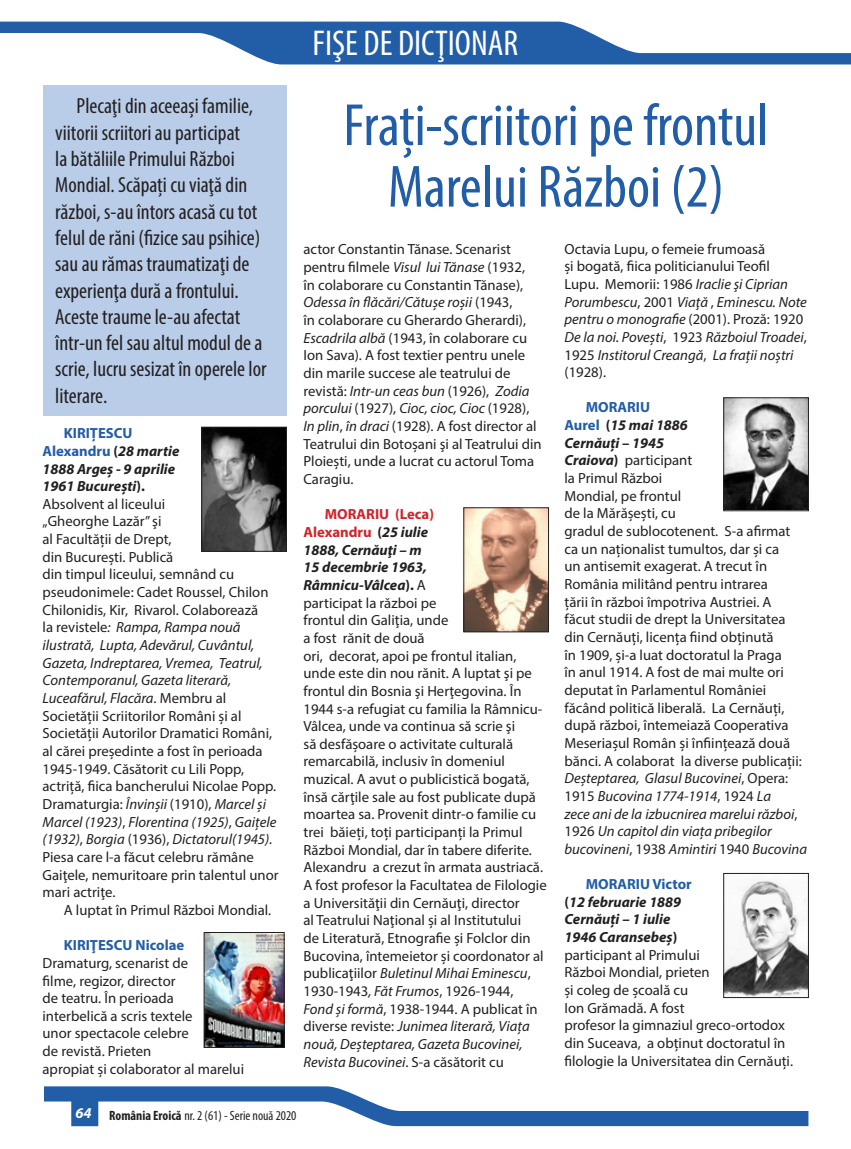
<style>
.page{position:relative;width:851px;height:1149px;background:#fff}
.page>*{position:absolute;margin:0;border:0;box-sizing:border-box;transform-origin:0 0}
.t1{font:condensed 60px/61.5px "Myriad Pro";color:#225da7;text-align:center}
.t2{font:condensed 36px "Myriad Pro";color:#fff}
.t3{font:condensed 21.9px/26.2px "Myriad Pro";color:#231f20}
.t4{font:14.7px/17.7px "Myriad Pro";color:#231f20}
.t5{font:italic 14.7px/17.7px "Myriad Pro";color:#231f20}
.t6{font:700 14.7px "Myriad Pro";color:#225da7}
.t7{font:condensed 13.5px "Myriad Pro";color:#231f20}
.s1{font-weight:700;color:#225da7}
.s2{font-weight:700}
.s3{font-weight:700;font-style:italic}
.s4{font-style:italic}
.s5{font-weight:700;color:#d1232a}
.s6{font-style:normal}
.s7{font-weight:700;font-style:italic;font-stretch:normal;font-size:15px;color:#fff}
</style>
<div class="page">
<div style="left:43px;top:85px;width:243px;height:330px;background:#b9cde9"></div>
<img style="left:203px;top:429px;width:81px;height:120px">
<div style="left:201px;top:427px;width:85px;height:124px;border:1px solid #231f20"></div>
<img style="left:206px;top:934px;width:76px;height:111px">
<div style="left:204px;top:932px;width:80px;height:115px;border:1px solid #231f20"></div>
<img style="left:465px;top:509px;width:81px;height:121px">
<div style="left:463px;top:507px;width:85px;height:125px;border:1px solid #231f20"></div>
<img style="left:725px;top:399px;width:81px;height:110px">
<div style="left:723px;top:397px;width:85px;height:114px;border:1px solid #231f20"></div>
<img style="left:725px;top:881px;width:81px;height:114px">
<div style="left:723px;top:873px;width:85px;height:124px;border:1px solid #231f20"></div>
<svg style="left:44px;top:1086px;width:764px;height:39px"></svg>
<svg style="left:0;top:22px;width:850px;height:42px"></svg>
<p class="t3" style="left:55px;top:93px;width:213px;text-indent:21px">Plecaţi din aceeași familie, viitorii scriitori au participat<br>la bătăliile Primului Război<br>Mondial. Scăpați cu viaţă din război, s-au întors acasă cu tot felul de răni (fizice sau psihice) sau au rămas traumatizaţi de experienţa dură a frontului.<br>Aceste traume le-au afectat într-un fel sau altul modul de a scrie, lucru sesizat în operele lor literare.</p>
<p class="t4" style="left:43px;top:424px;width:237px;text-indent:21px"><span class="s1">KIRIȚESCU<br>Alexandru</span> <span class="s2">(</span><span class="s3">28 martie<br>1888 Argeș - 9 aprilie<br>1961 București</span><span class="s2">).<br></span>Absolvent al liceului<br>„Gheorghe Lazăr” şi<br>al Facultății de Drept,<br>din București. Publică<br>din timpul liceului, semnând cu pseudonimele: Cadet Roussel, Chilon<br>Chilonidis, Kir, Rivarol. Colaborează<br>la revistele<span class="s4">: Rampa, Rampa nouă ilustrată, Lupta, Adevărul, Cuvântul,<br>Gazeta, Indreptarea, Vremea, Teatrul,<br>Contemporanul, Gazeta literară,<br>Luceafărul, Flacăra</span>. Membru al<br>Societății Scriitorilor Români și al<br>Societății Autorilor Dramatici Români, al cărei președinte a fost în perioada<br>1945-1949. Căsătorit cu Lili Popp, actriță, fiica bancherului Nicolae Popp.<br>Dramaturgia: <span class="s4">Învinșii</span> (1910), <span class="s4">Marcel și<br>Marcel (1923)</span>, <span class="s4">Florentina (1925)</span>, <span class="s4">Gaițele (1932)</span>, <span class="s4">Borgia</span> (1936), <span class="s4">Dictatorul(1945).<br></span>Piesa care l-a făcut celebru rămâne<br>Gaiţele, nemuritoare prin talentul unor mari actriţe.</p>
<p class="t4" style="left:64px;top:900px;width:209px">A luptat în Primul Război Mondial.</p>
<p class="t6" style="left:64px;top:935px;width:122px">KIRIŢESCU Nicolae</p>
<p class="t4" style="left:43px;top:953px;width:203px">Dramaturg, scenarist de<br>filme, regizor, director<br>de teatru. În perioada<br>interbelică a scris textele<br>unor spectacole celebre<br>de revistă. Prieten<br>apropiat și colaborator al marelui</p>
<h2 class="t2" style="left:312px;top:22px;width:207px">FIŞE DE DICŢIONAR</h2>
<h1 class="t1" style="left:343px;top:94px;width:426px">Frați-scriitori pe frontul<br>Marelui Război (2)</h1>
<p class="t4" style="left:303px;top:240px;width:240px">actor Constantin Tănase. Scenarist pentru filmele <span class="s4">Visul lui Tănase</span> (1932,<br>în colaborare cu Constantin Tănase), <span class="s4">Odessa în flăcări/Cătușe roșii</span> (1943,<br>în colaborare cu Gherardo Gherardi), <span class="s4">Escadrila albă</span> (1943, în colaborare cu Ion Sava). A fost textier pentru unele din marile succese ale teatrului de revistă: <span class="s4">Intr-un ceas bun</span> (1926), <span class="s4">Zodia porcului</span> (1927), <span class="s4">Cioc, cioc, Cioc</span> (1928), <span class="s4">In plin</span>, <span class="s4">în draci</span> (1928). A fost director al Teatrului din Botoșani şi al Teatrului din Ploiești, unde a lucrat cu actorul Toma Caragiu.</p>
<p class="t4" style="left:303px;top:505px;width:245px;text-indent:21px"><span class="s5">MORARIU (Leca)<br>Alexandru</span> <span class="s2">(</span><span class="s3">25 iulie<br>1888, Cernăuţi – m<br>15 decembrie 1963,<br>Râmnicu-Vâlcea</span><span class="s2">).</span> A<br>participat la război pe<br>frontul din Galiţia, unde<br>a fost rănit de două<br>ori, decorat, apoi pe frontul italian, unde este din nou rănit. A luptat şi pe frontul din Bosnia şi Herţegovina. În 1944 s-a refugiat cu familia la Râmnicu-Vâlcea, unde va continua să scrie şi<br>să desfăşoare o activitate culturală remarcabilă, inclusiv în domeniul muzical. A avut o publicistică bogată, însă cărţile sale au fost publicate după moartea sa. Provenit dintr-o familie cu trei băieți, toți participanți la Primul Război Mondial, dar în tabere diferite.<br>Alexandru a crezut în armata austriacă.<br>A fost profesor la Facultatea de Filologie a Universităţii din Cernăuţi, director<br>al Teatrului Naţional şi al Institutului<br>de Literatură, Etnografie şi Folclor din Bucovina, întemeietor şi coordonator al publicaţiilor <span class="s4">Buletinul Mihai Eminescu</span>, 1930-1943<span class="s4">, Făt Frumos</span>, 1926-1944, <span class="s4">Fond şi formă</span>, 1938-1944. A publicat în diverse reviste: <span class="s4">Junimea literară, Viața nouă, Deșteptarea, Gazeta Bucovinei, Revista Bucovinei</span>. S-a căsătorit cu</p>
<p class="t5" style="left:564px;top:239px;width:244px"><span class="s6">Octavia Lupu, o femeie frumoasă<br>și bogată, fiica politicianului Teofil Lupu. Memorii: 1986</span> Iraclie şi Ciprian Porumbescu<span class="s6">, 2001</span> Viaţă <span class="s6">,</span> Eminescu. Note pentru o monografie <span class="s6">(2001). Proză: 1920<br></span>De la noi. Povești<span class="s6">, 1923</span> Războiul Troadei<span class="s6">, 1925</span> Institorul Creangă<span class="s6">,</span> La frații noștri <span class="s6">(1928).</span></p>
<p class="t4" style="left:564px;top:398px;width:244px;text-indent:21px"><span class="s1">MORARIU<br>Aurel</span> <span class="s2">(</span><span class="s3">15 mai 1886<br>Cernăuți – 1945<br>Craiova</span><span class="s2">)</span> participant<br>la Primul Război<br>Mondial, pe frontul<br>de la Mărășești, cu<br>gradul de sublocotenent. S-a afirmat ca un naționalist tumultos, dar și ca<br>un antisemit exagerat. A trecut în<br>România militând pentru intrarea<br>țării în război împotriva Austriei. A<br>făcut studii de drept la Universitatea din Cernăuți, licența fiind obținută<br>în 1909, și-a luat doctoratul la Praga<br>în anul 1914. A fost de mai multe ori deputat în Parlamentul României făcând politică liberală. La Cernăuți, după război, întemeiază Cooperativa<br>Meseriașul Român și înființează două bănci. A colaborat la diverse publicații:<br><span class="s4">Deșteptarea, Glasul Bucovinei</span>, Opera:<br>1915 <span class="s4">Bucovina 1774-1914</span>, 1924 <span class="s4">La<br>zece ani de la izbucnirea marelui război</span>,<br>1926 <span class="s4">Un capitol din viața pribegilor bucovineni</span>, 1938 <span class="s4">Amintiri</span> 1940 <span class="s4">Bucovina</span></p>
<p class="t4" style="left:564px;top:874px;width:230px;text-indent:21px"><span class="s1">MORARIU Victor<br></span><span class="s2">(</span><span class="s3">12 februarie 1889<br>Cernăuți – 1 iulie<br>1946 Caransebeș</span><span class="s2">)<br></span>participant al Primului<br>Război Mondial, prieten<br>și coleg de școală cu<br>Ion Grămadă. A fost<br>profesor la gimnaziul greco-ortodox din Suceava, a obținut doctoratul în filologie la Universitatea din Cernăuți.</p>
<p class="t7" style="left:75px;top:1106px;width:222px"><span class="s7">64</span> <span class="s2">România Eroică</span> nr. 2 (61) - Serie nouă 2020</p>
</div>
